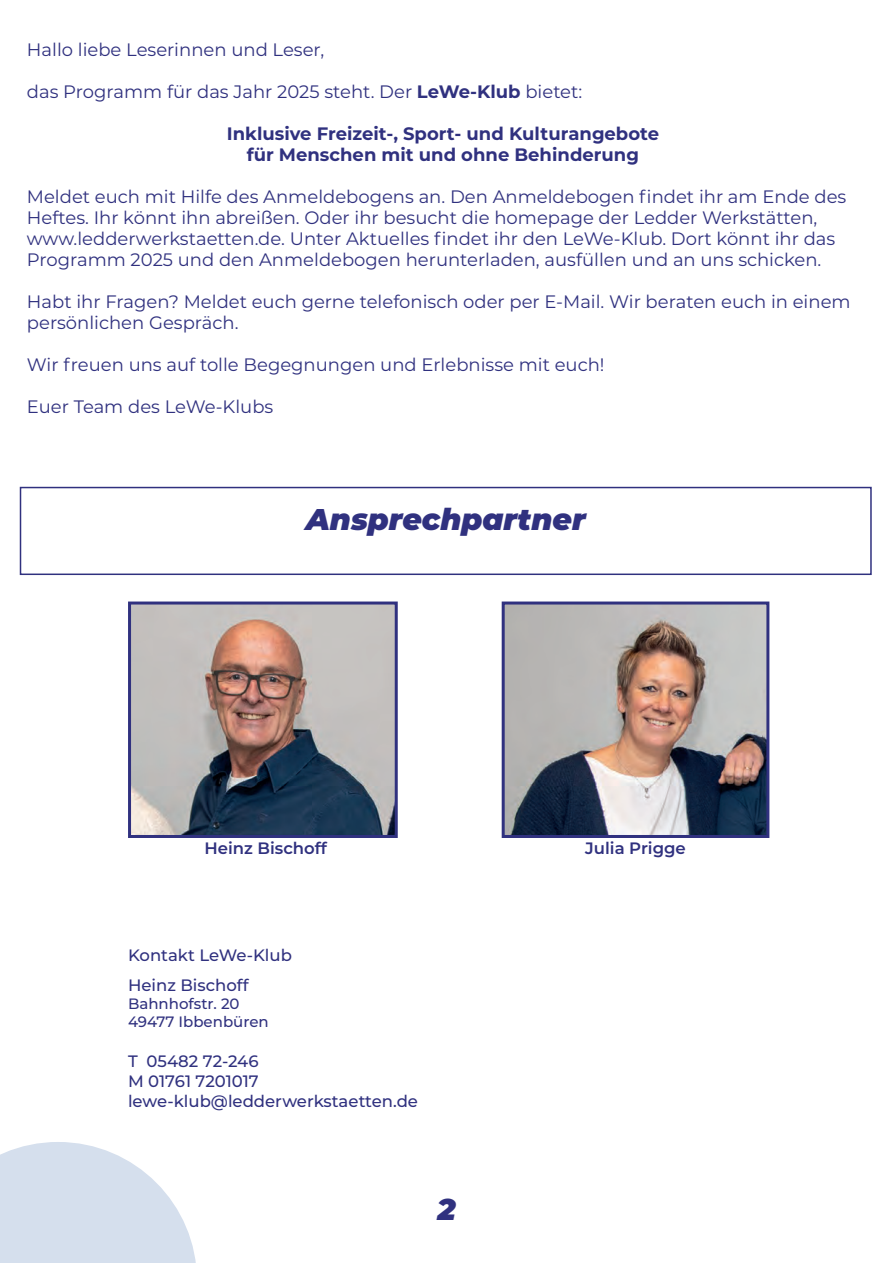
<style>
.page{position:relative;width:893px;height:1263px;background:#fff}
.page>*{position:absolute;margin:0;border:0;box-sizing:border-box;transform-origin:0 0}
.t1{font:italic 900 30px "Montserrat";color:#30317f}
.t2{font:18px/21px "Montserrat";color:#30317f}
.t3{font:700 18px/21px "Montserrat";color:#30317f;text-align:center}
.t4{font:500 16.5px/19.8px "Montserrat";color:#30317f}
.t5{font:600 16.5px "Montserrat";color:#30317f}
.t6{font:500 15px/18px "Montserrat";color:#30317f}
.s1{font-weight:700}
</style>
<div class="page">
<svg style="left:0;top:1142px;width:196px;height:121px"></svg>
<div style="left:20px;top:487px;width:852px;height:88px;border:2px solid #30317f"></div>
<img style="left:132px;top:605px;width:262px;height:229px">
<div style="left:128px;top:601px;width:270px;height:237px;border:3px solid #30317f"></div>
<img style="left:506px;top:605px;width:259px;height:229px">
<div style="left:502px;top:601px;width:267px;height:237px;border:3px solid #30317f"></div>
<p class="t2" style="left:27px;top:38px;width:299px">Hallo liebe Leserinnen und Leser,</p>
<p class="t2" style="left:27px;top:80px;width:557px">das Programm für das Jahr 2025 steht. Der <span class="s1">LeWe-Klub</span> bietet:</p>
<p class="t3" style="left:227px;top:122px;width:434px">Inklusive Freizeit-, Sport- und Kulturangebote für Menschen mit und ohne Behinderung</p>
<p class="t2" style="left:27px;top:185px;width:821px">Meldet euch mit Hilfe des Anmeldebogens an. Den Anmeldebogen findet ihr am Ende des Heftes. Ihr könnt ihn abreißen. Oder ihr besucht die homepage der Ledder Werkstätten, www.ledderwerkstaetten.de. Unter Aktuelles findet ihr den LeWe-Klub. Dort könnt ihr das Programm 2025 und den Anmeldebogen herunterladen, ausfüllen und an uns schicken.</p>
<p class="t2" style="left:27px;top:290px;width:825px">Habt ihr Fragen? Meldet euch gerne telefonisch oder per E-Mail. Wir beraten euch in einem persönlichen Gespräch.</p>
<p class="t2" style="left:27px;top:353px;width:579px">Wir freuen uns auf tolle Begegnungen und Erlebnisse mit euch!</p>
<p class="t2" style="left:27px;top:395px;width:248px">Euer Team des LeWe-Klubs</p>
<h1 class="t1" style="left:306px;top:499px;width:281px">Ansprechpartner</h1>
<p class="t5" style="left:204px;top:836px;width:124px">Heinz Bischoff</p>
<p class="t5" style="left:585px;top:836px;width:102px">Julia Prigge</p>
<p class="t4" style="left:128px;top:939px;width:165px;line-height:30.6px">Kontakt LeWe-Klub<br>Heinz Bischoff</p>
<p class="t6" style="left:128px;top:994px;width:142px">Bahnhofstr. 20<br>49477 Ibbenbüren</p>
<p class="t4" style="left:128px;top:1050px;width:291px">T 05482 72-246<br>M 01761 7201017 lewe-klub@ledderwerkstaetten.de</p>
<h1 class="t1" style="left:437px;top:1189px;width:20px">2</h1>
</div>
